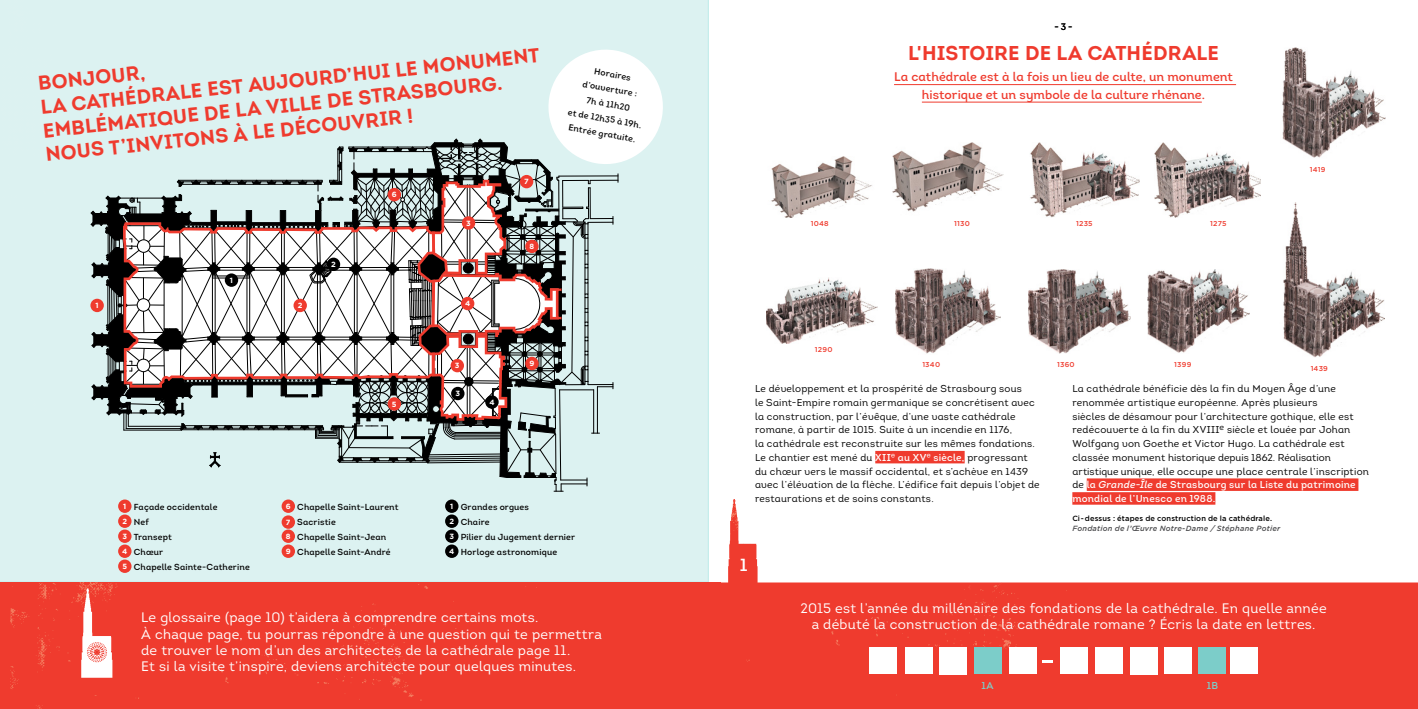
<style>
.page{position:relative;width:1418px;height:709px;background:#fff}
.page>*{position:absolute;margin:0;border:0;box-sizing:border-box;transform-origin:0 0}
.t1{font:20px/23.8px "Intro Bold Caps";letter-spacing:.005em;color:#ef3b2e}
.t2{font:17.5px "Intro Regular Alt";color:#fff}
.t3{font:13.75px/16.2px "Intro";letter-spacing:.02em;color:#fff;text-align:center}
.t4{font:12.5px/17.5px "Intro Regular Alt";letter-spacing:.005em;color:#ef3b2e;text-align:center}
.t5{font:10px/13.8px "Intro Book Alt";letter-spacing:.02em;color:#000}
.t6{font:10px/13.8px "Intro Regular Alt";letter-spacing:.02em;color:#fff}
.t7{font:10px "Intro Regular Alt";color:#7ccdc9}
.t8{font:9.38px "Intro Regular Alt";color:#000}
.t9{font:8.75px/15px "Intro Regular Alt";letter-spacing:.02em;color:#000}
.t10{font:500 7.5px "Gotham";letter-spacing:.015em;color:#000}
.t11{font:italic 500 7.5px "Gotham";letter-spacing:.03em;color:#4d4d4f}
.t12{font:700 7.5px "Gotham";color:#fff}
.t13{font:500 7.12px "Gotham";letter-spacing:.025em;color:#ef3b2e}
.s1{font-family:"Gotham";font-weight:700;font-size:7.5px;color:#fff}
.s2{font-family:"Intro Regular Alt";color:#fff}
.s3{font-family:"Helvetica";color:#fff}
.s4{font-family:"Intro Book Alt";color:#000}
.s5{font-family:"Intro";font-style:italic}
</style>
<div class="page">
<div style="left:0;top:0;width:709px;height:582px;background:#dcf2f1"></div>
<img style="left:698px;top:499px;width:719px;height:210px">
<div style="left:0;top:582px;width:720px;height:127px;background:#ef3b2e"></div>
<hr style="left:894px;top:84px;width:341px;height:1px;background:#ef3b2e">
<hr style="left:921px;top:102px;width:280px;height:1px;background:#ef3b2e">
<div style="left:875px;top:451px;width:89px;height:12px;background:#ef3b2e"></div>
<div style="left:1086px;top:478px;width:272px;height:13px;background:#ef3b2e"></div>
<div style="left:1072px;top:492px;width:143px;height:12px;background:#ef3b2e"></div>
<div style="left:118px;top:499px;width:13px;height:14px;background:#ef3b2e;border-radius:50%"></div>
<div style="left:118px;top:514px;width:13px;height:14px;background:#ef3b2e;border-radius:50%"></div>
<div style="left:118px;top:529px;width:13px;height:14px;background:#ef3b2e;border-radius:50%"></div>
<div style="left:118px;top:544px;width:13px;height:14px;background:#ef3b2e;border-radius:50%"></div>
<div style="left:118px;top:559px;width:13px;height:14px;background:#ef3b2e;border-radius:50%"></div>
<div style="left:281px;top:499px;width:14px;height:14px;background:#ef3b2e;border-radius:50%"></div>
<div style="left:281px;top:515px;width:14px;height:14px;background:#ef3b2e;border-radius:50%"></div>
<div style="left:281px;top:529px;width:14px;height:14px;background:#ef3b2e;border-radius:50%"></div>
<div style="left:281px;top:544px;width:14px;height:14px;background:#ef3b2e;border-radius:50%"></div>
<div style="left:445px;top:499px;width:13px;height:14px;background:#000;border-radius:50%"></div>
<div style="left:445px;top:514px;width:13px;height:14px;background:#000;border-radius:50%"></div>
<div style="left:445px;top:529px;width:13px;height:14px;background:#000;border-radius:50%"></div>
<div style="left:445px;top:544px;width:13px;height:14px;background:#000;border-radius:50%"></div>
<svg style="left:91px;top:45px;width:576px;height:447px"></svg>
<img style="left:1283px;top:202px;width:101px;height:155px">
<img style="left:1282px;top:47px;width:103px;height:111px">
<img style="left:1147px;top:269px;width:102px;height:84px">
<img style="left:1028px;top:269px;width:102px;height:84px">
<img style="left:895px;top:268px;width:105px;height:86px">
<img style="left:1154px;top:143px;width:106px;height:74px">
<img style="left:771px;top:157px;width:101px;height:60px">
<img style="left:1030px;top:142px;width:109px;height:75px">
<img style="left:766px;top:277px;width:111px;height:66px">
<img style="left:892px;top:143px;width:111px;height:69px">
<div style="left:905px;top:647px;width:27px;height:27px;background:#fff"></div>
<div style="left:869px;top:647px;width:27px;height:27px;background:#fff"></div>
<div style="left:939px;top:647px;width:27px;height:27px;background:#fff"></div>
<div style="left:974px;top:647px;width:27px;height:27px;background:#7ccdc9"></div>
<div style="left:1009px;top:647px;width:27px;height:27px;background:#fff"></div>
<div style="left:1060px;top:647px;width:27px;height:27px;background:#fff"></div>
<div style="left:1095px;top:647px;width:27px;height:27px;background:#fff"></div>
<div style="left:1130px;top:647px;width:27px;height:27px;background:#fff"></div>
<div style="left:1164px;top:647px;width:27px;height:27px;background:#fff"></div>
<div style="left:1198px;top:647px;width:27px;height:27px;background:#7ccdc9"></div>
<div style="left:1230px;top:647px;width:27px;height:27px;background:#fff"></div>
<svg style="left:1042px;top:659px;width:10px;height:3px"></svg>
<svg style="left:81px;top:588px;width:31px;height:89px"></svg>
<p class="t8" style="left:1054px;top:21px;width:20px">- 3 -</p>
<h1 class="t1" style="left:37px;top:71px;width:503px;rotate:-6deg">BONJOUR,<br>LA CATHÉDRALE EST AUJOURD’HUI LE MONUMENT<br>EMBLÉMATIQUE DE LA VILLE DE STRASBOURG.<br>NOUS T’INVITONS À LE DÉCOUVRIR !</h1>
<h1 class="t1" style="left:908px;top:41px;width:312px">L'HISTOIRE DE LA CATHÉDRALE</h1>
<p class="t9" style="left:577px;top:60px;width:76px;text-align:center;rotate:10deg">Horaires d’ouverture :<br>7h à 11h20<br>et de 12h35 à 19h.<br>Entrée gratuite.</p>
<p class="t4" style="left:894px;top:68px;width:340px">La cathédrale est à la fois un lieu de culte, un monument historique et un symbole de la culture rhénane.</p>
<p class="t12" style="left:230px;top:275px;width:5px">1</p>
<p class="t12" style="left:96px;top:300px;width:5px">1</p>
<p class="t12" style="left:298px;top:300px;width:6px">2</p>
<p class="t12" style="left:331px;top:259px;width:6px">2</p>
<p class="t12" style="left:392px;top:190px;width:6px">6</p>
<p class="t12" style="left:466px;top:218px;width:6px">3</p>
<p class="t12" style="left:465px;top:298px;width:7px">4</p>
<p class="t12" style="left:455px;top:361px;width:6px">3</p>
<p class="t12" style="left:524px;top:177px;width:6px">7</p>
<p class="t12" style="left:529px;top:241px;width:6px">8</p>
<p class="t12" style="left:529px;top:358px;width:6px">9</p>
<p class="t13" style="left:810px;top:219px;width:20px">1048</p>
<p class="t13" style="left:1076px;top:219px;width:18px">1235</p>
<p class="t13" style="left:1210px;top:219px;width:18px">1275</p>
<p class="t13" style="left:954px;top:219px;width:17px">1130</p>
<p class="t13" style="left:815px;top:345px;width:19px">1290</p>
<p class="t13" style="left:922px;top:360px;width:19px">1340</p>
<p class="t13" style="left:1057px;top:360px;width:19px">1360</p>
<p class="t13" style="left:1174px;top:360px;width:19px">1399</p>
<p class="t13" style="left:1309px;top:165px;width:17px">1419</p>
<p class="t13" style="left:1310px;top:364px;width:19px">1439</p>
<p class="t12" style="left:392px;top:399px;width:6px">5</p>
<p class="t12" style="left:455px;top:388px;width:6px">3</p>
<p class="t12" style="left:489px;top:397px;width:7px">4</p>
<p class="t9" style="left:122px;top:499px;width:129px"><span class="s1">1</span> Façade occidentale<br><span class="s1">2</span> Nef<br><span class="s1">3</span> Transept<br><span class="s1">4</span> Chœur<br><span class="s1">5</span> Chapelle Sainte-Catherine</p>
<p class="t9" style="left:286px;top:499px;width:114px"><span class="s1">6</span> Chapelle Saint-Laurent<br><span class="s1">7</span> Sacristie<br><span class="s1">8</span> Chapelle Saint-Jean<br><span class="s1">9</span> Chapelle Saint-André</p>
<p class="t9" style="left:449px;top:499px;width:127px"><span class="s1">1</span> Grandes orgues<br><span class="s1">2</span> Chaire<br><span class="s1">3</span> Pilier du Jugement dernier<br><span class="s1">4</span> Horloge astronomique</p>
<p class="t3" style="left:141px;top:609px;width:462px;text-align:left">Le glossaire (page 10) t’aidera à comprendre certains mots.<br>À chaque page, tu pourras répondre à une question qui te permettra de trouver le nom d’un des architectes de la cathédrale page 11.<br>Et si la visite t’inspire, deviens architecte pour quelques minutes.</p>
<p class="t5" style="left:755px;top:382px;width:286px">Le développement et la prospérité de Strasbourg sous<br>le Saint-Empire romain germanique se concrétisent avec la construction, par l’évêque, d’une vaste cathédrale romane, à partir de 1015. Suite à un incendie en 1176,<br>la cathédrale est reconstruite sur les mêmes fondations.<br>Le chantier est mené du <span class="s2">XII</span><span class="s3">ᵉ</span> <span class="s2">au XV</span><span class="s3">ᵉ</span> <span class="s2">siècle,</span> progressant du chœur vers le massif occidental, et s’achève en 1439 avec l’élévation de la flèche. L’édifice fait depuis l’objet de restaurations et de soins constants.</p>
<p class="t5" style="left:1072px;top:382px;width:298px">La cathédrale bénéficie dès la fin du Moyen Âge d’une renommée artistique européenne. Après plusieurs<br>siècles de désamour pour l’architecture gothique, elle est redécouverte à la fin du XVIII<sup>e</sup> siècle et louée par Johan Wolfgang von Goethe et Victor Hugo. La cathédrale est classée monument historique depuis 1862. Réalisation artistique unique, elle occupe une place centrale l’inscription</p>
<p class="t6" style="left:1072px;top:478px;width:285px"><span class="s4">de</span> la <span class="s5">Grande-Île</span> de Strasbourg sur la Liste du patrimoine mondial de l’Unesco en 1988.</p>
<p class="t10" style="left:1072px;top:514px;width:201px">Ci - dessus : étapes de construction de la cathédrale.</p>
<p class="t11" style="left:1072px;top:524px;width:209px">Fondation de l’Œuvre Notre‑Dame / Stéphane Potier</p>
<h2 class="t2" style="left:739px;top:554px;width:9px">1</h2>
<h3 class="t3" style="left:800px;top:600px;width:527px">2015 est l’année du millénaire des fondations de la cathédrale. En quelle année a débuté la construction de la cathédrale romane ? Écris la date en lettres.</h3>
<p class="t7" style="left:981px;top:679px;width:13px">1A</p>
<p class="t7" style="left:1206px;top:679px;width:13px">1B</p>
</div>
